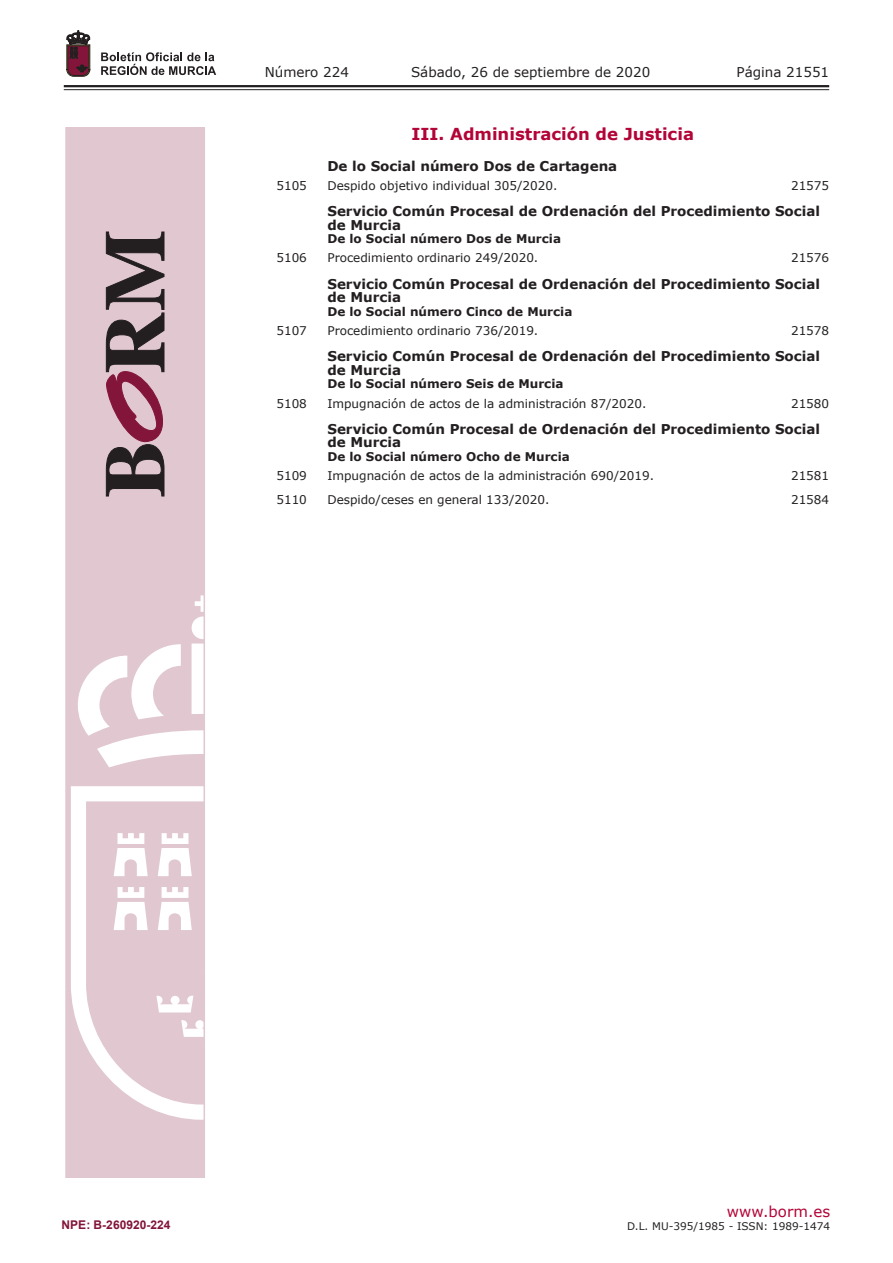
<style>
.page{position:relative;width:893px;height:1263px;background:#fff}
.page>*{position:absolute;margin:0;border:0;box-sizing:border-box;transform-origin:0 0}
.t1{font:700 16.5px "Verdana";color:#b30437}
.t2{font:15px "Verdana";color:#b30437}
.t3{font:700 13.5px/13.5px "Verdana";color:#231f20}
.t4{font:13.5px "Verdana";color:#231f20}
.t5{font:12px "Verdana";color:#231f20}
.t6{font:700 12px "Verdana";color:#231f20}
.t7{font:700 12px "Arial";color:#83143a}
.t8{font:10.5px "Verdana";color:#231f20}
</style>
<div class="page">
<hr style="left:64px;top:85px;width:765px;height:2px;background:#231f20">
<hr style="left:64px;top:89px;width:765px;height:1px;background:#231f20">
<svg style="left:101px;top:52px;width:115px;height:23px"></svg>
<svg style="left:67px;top:31px;width:23px;height:45px"></svg>
<svg style="left:65px;top:128px;width:140px;height:1050px;background:#e5cfd7"></svg>
<svg style="left:106px;top:232px;width:58px;height:264px;background:#8b6f79"></svg>
<p class="t4" style="left:265px;top:62px;width:86px">Número 224</p>
<p class="t4" style="left:411px;top:62px;width:241px">Sábado, 26 de septiembre de 2020</p>
<p class="t4" style="left:736px;top:62px;width:94px">Página 21551</p>
<p class="t1" style="left:412px;top:122px;width:284px">III. Administración de Justicia</p>
<p class="t3" style="left:327px;top:159px;width:291px">De lo Social número Dos de Cartagena</p>
<p class="t5" style="left:276px;top:177px;width:32px">5105</p>
<p class="t5" style="left:327px;top:177px;width:232px">Despido objetivo individual 305/2020.</p>
<p class="t5" style="left:791px;top:177px;width:40px">21575</p>
<p class="t3" style="left:327px;top:204px;width:494px">Servicio Común Procesal de Ordenación del Procedimiento Social de Murcia</p>
<p class="t6" style="left:327px;top:230px;width:235px">De lo Social número Dos de Murcia</p>
<p class="t5" style="left:276px;top:250px;width:32px">5106</p>
<p class="t5" style="left:327px;top:250px;width:212px">Procedimiento ordinario 249/2020.</p>
<p class="t5" style="left:791px;top:250px;width:40px">21576</p>
<p class="t3" style="left:327px;top:277px;width:494px">Servicio Común Procesal de Ordenación del Procedimiento Social de Murcia</p>
<p class="t6" style="left:327px;top:303px;width:246px">De lo Social número Cinco de Murcia</p>
<p class="t5" style="left:276px;top:322px;width:32px">5107</p>
<p class="t5" style="left:327px;top:322px;width:212px">Procedimiento ordinario 736/2019.</p>
<p class="t5" style="left:791px;top:322px;width:40px">21578</p>
<p class="t3" style="left:327px;top:349px;width:494px">Servicio Común Procesal de Ordenación del Procedimiento Social de Murcia</p>
<p class="t6" style="left:327px;top:375px;width:238px">De lo Social número Seis de Murcia</p>
<p class="t5" style="left:276px;top:395px;width:32px">5108</p>
<p class="t5" style="left:327px;top:395px;width:320px">Impugnación de actos de la administración 87/2020.</p>
<p class="t5" style="left:791px;top:395px;width:40px">21580</p>
<p class="t3" style="left:327px;top:422px;width:494px">Servicio Común Procesal de Ordenación del Procedimiento Social de Murcia</p>
<p class="t6" style="left:327px;top:448px;width:244px">De lo Social número Ocho de Murcia</p>
<p class="t5" style="left:276px;top:467px;width:32px">5109</p>
<p class="t5" style="left:327px;top:467px;width:328px">Impugnación de actos de la administración 690/2019.</p>
<p class="t5" style="left:791px;top:467px;width:40px">21581</p>
<p class="t5" style="left:276px;top:491px;width:32px">5110</p>
<p class="t5" style="left:327px;top:491px;width:224px">Despido/ceses en general 133/2020.</p>
<p class="t5" style="left:791px;top:491px;width:40px">21584</p>
<p class="t7" style="left:62px;top:1216px;width:110px">NPE: B-260920-224</p>
<p class="t2" style="left:727px;top:1201px;width:105px">www.borm.es</p>
<p class="t8" style="left:627px;top:1218px;width:205px">D.L. MU-395/1985 - ISSN: 1989-1474</p>
</div>
